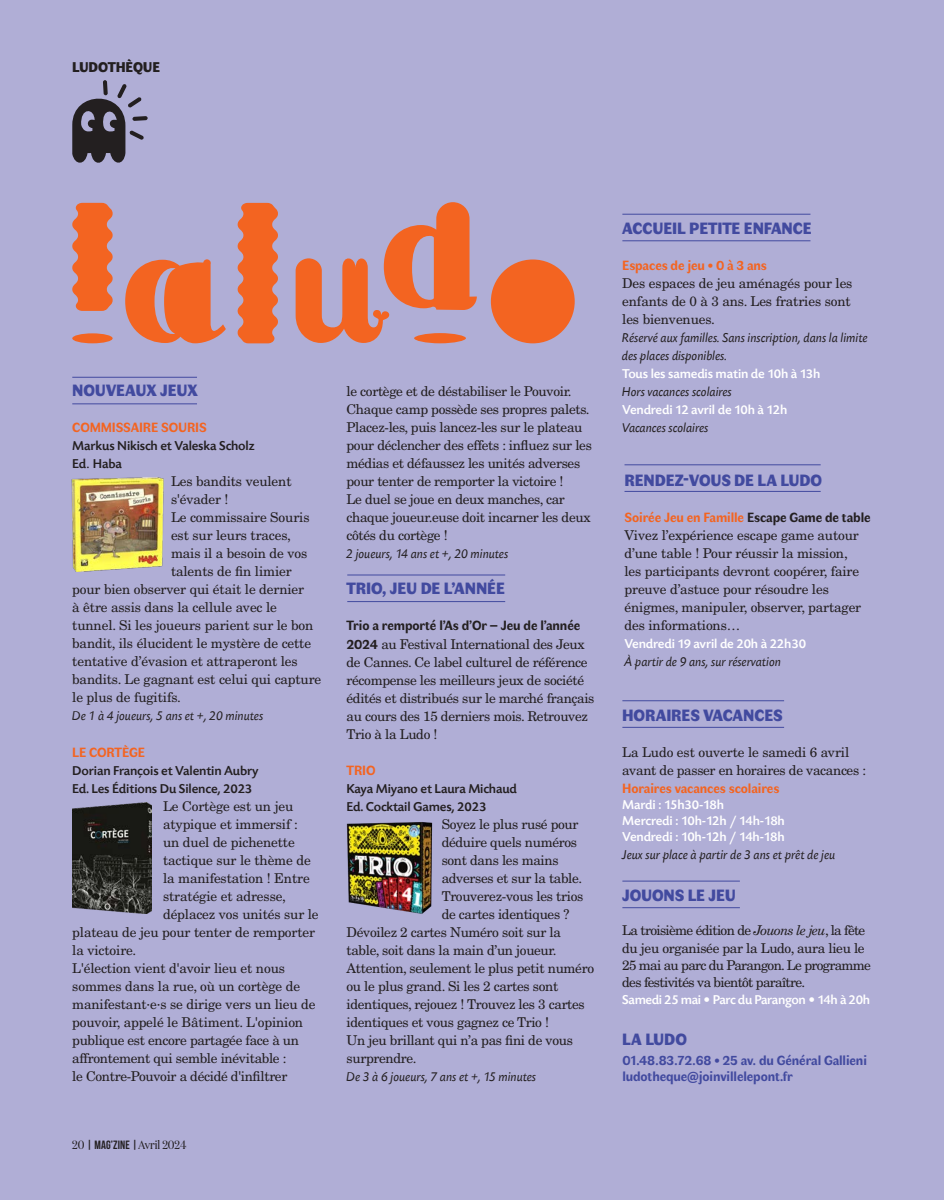
<style>
.page{position:relative;width:944px;height:1200px;background:#fff}
.page>*{position:absolute;margin:0;border:0;box-sizing:border-box;transform-origin:0 0}
.t1{font:900 16.5px "Faune Display";letter-spacing:-.01em;color:#424a9f}
.texte{font:900 14.25px "Faune Display";letter-spacing:-.01em;color:#231f20}
.t2{font:13.5px/18px "New Century Schlbk LT Std";letter-spacing:-.025em;color:#231f20}
.t3{font:italic 13.5px/18px "Today SB";letter-spacing:-.01em;color:#231f20}
.t4{font:500 13.5px "Today SB";letter-spacing:-.01em;color:#fff}
.t5{font:500 13.5px "Today SB";letter-spacing:-.01em;color:#231f20}
.t6{font:13.5px/17.2px "New Century Schlbk LT Std";letter-spacing:-.05em;color:#231f20}
.t7{font:700 13.5px "Faune Text";letter-spacing:-.01em;color:#f36421}
.t8{font:700 13.5px/16.5px "Faune Text";letter-spacing:-.01em;color:#424a9f}
.t9{font:12px "Domaine Disp Nar";color:#231f20}
.s1{font-family:"New Century Schlbk LT Std";font-weight:400}
.s2{font-family:"Bebas Neue"}
.s3{font-family:"Faune Text";font-weight:700}
.s4{color:#231f20}
.s5{font-style:italic}
</style>
<div class="page">
<div style="left:0;top:0;width:944px;height:1199px;background:#b0aed6"></div>
<svg style="left:72px;top:80px;width:76px;height:83px"></svg>
<hr style="left:624px;top:464px;width:197px;height:1px;background:#424a9f">
<hr style="left:622px;top:214px;width:188px;height:1px;background:#424a9f">
<hr style="left:622px;top:700px;width:162px;height:1px;background:#424a9f">
<hr style="left:622px;top:880px;width:118px;height:1px;background:#424a9f">
<hr style="left:72px;top:377px;width:125px;height:1px;background:#424a9f">
<hr style="left:624px;top:491px;width:197px;height:1px;background:#424a9f">
<hr style="left:622px;top:240px;width:188px;height:1px;background:#424a9f">
<hr style="left:622px;top:726px;width:162px;height:1px;background:#424a9f">
<hr style="left:622px;top:907px;width:118px;height:1px;background:#424a9f">
<hr style="left:72px;top:403px;width:125px;height:1px;background:#424a9f">
<div style="left:491px;top:259px;width:84px;height:84px;background:#f36421;border-radius:50%"></div>
<svg style="left:238px;top:203px;width:40px;height:140px"></svg>
<svg style="left:296px;top:202px;width:181px;height:141px"></svg>
<svg style="left:125px;top:259px;width:101px;height:84px"></svg>
<div style="left:414px;top:333px;width:52px;height:10px;background:#f36421;border-radius:50%"></div>
<div style="left:72px;top:333px;width:41px;height:10px;background:#f36421;border-radius:50%"></div>
<svg style="left:72px;top:203px;width:41px;height:108px"></svg>
<img style="left:71px;top:477px;width:93px;height:94px">
<img style="left:72px;top:802px;width:80px;height:110px">
<hr style="left:347px;top:574px;width:158px;height:1px;background:#424a9f">
<hr style="left:347px;top:601px;width:158px;height:1px;background:#424a9f">
<img style="left:346px;top:822px;width:87px;height:92px">
<p class="texte" style="left:72px;top:57px;width:89px">LUDOTHÈQUE</p>
<p class="t1" style="left:72px;top:378px;width:127px">NOUVEAUX JEUX</p>
<p class="t7" style="left:72px;top:418px;width:136px">COMMISSAIRE SOURIS</p>
<p class="t5" style="left:72px;top:440px;width:184px">Markus Nikisch et Valeska Scholz</p>
<p class="t5" style="left:72px;top:458px;width:51px">Ed<span class="s1">.</span> Haba</p>
<p class="t2" style="left:171px;top:472px;width:122px">Les bandits veulent</p>
<p class="t2" style="left:171px;top:490px;width:59px">s'évader !</p>
<p class="t2" style="left:171px;top:508px;width:140px">Le commissaire Souris</p>
<p class="t2" style="left:171px;top:526px;width:121px">est sur leurs traces,</p>
<p class="t2" style="left:171px;top:544px;width:138px">mais il a besoin de vos</p>
<p class="t2" style="left:171px;top:562px;width:122px">talents de fin limier</p>
<p class="t2" style="left:72px;top:580px;width:233px">pour bien observer qui était le dernier</p>
<p class="t2" style="left:72px;top:598px;width:206px">à être assis dans la cellule avec le</p>
<p class="t2" style="left:72px;top:616px;width:243px">tunnel. Si les joueurs parient sur le bon</p>
<p class="t2" style="left:72px;top:634px;width:240px">bandit, ils élucident le mystère de cette</p>
<p class="t2" style="left:72px;top:652px;width:227px">tentative d’évasion et attraperont les</p>
<p class="t2" style="left:72px;top:670px;width:251px">bandits. Le gagnant est celui qui capture</p>
<p class="t2" style="left:72px;top:688px;width:110px">le plus de fugitifs.</p>
<p class="t3" style="left:72px;top:708px;width:193px">De 1 à 4 joueurs, 5 ans et +, 20 minutes</p>
<p class="t7" style="left:72px;top:742px;width:74px">LE CORTÈGE</p>
<p class="t5" style="left:72px;top:764px;width:188px">Dorian François et Valentin Aubry</p>
<p class="t5" style="left:72px;top:782px;width:182px">Ed. Les Éditions Du Silence, 2023</p>
<p class="t2" style="left:163px;top:796px;width:132px">Le Cortège est un jeu</p>
<p class="t2" style="left:163px;top:814px;width:136px">atypique et immersif :</p>
<p class="t2" style="left:163px;top:832px;width:133px">un duel de pichenette</p>
<p class="t2" style="left:163px;top:850px;width:149px">tactique sur le thème de</p>
<p class="t2" style="left:163px;top:868px;width:148px">la manifestation ! Entre</p>
<p class="t2" style="left:163px;top:886px;width:124px">stratégie et adresse,</p>
<p class="t2" style="left:163px;top:904px;width:157px">déplacez vos unités sur le</p>
<p class="t2" style="left:72px;top:922px;width:244px">plateau de jeu pour tenter de remporter</p>
<p class="t2" style="left:72px;top:940px;width:66px">la victoire.</p>
<p class="t2" style="left:72px;top:958px;width:245px">L'élection vient d'avoir lieu et nous sommes dans la rue, où un cortège de manifestant·e·s se dirige vers un lieu de pouvoir, appelé le Bâtiment. L'opinion publique est encore partagée face à un affrontement qui semble inévitable :<br>le Contre-Pouvoir a décidé d'infiltrer</p>
<p class="t9" style="left:72px;top:1136px;width:116px">20 <span class="s2">| MAG’ZINE |</span>Avril 2024</p>
<p class="t2" style="left:347px;top:382px;width:247px">le cortège et de déstabiliser le Pouvoir.<br>Chaque camp possède ses propres palets.<br>Placez-les, puis lancez-les sur le plateau pour déclencher des effets : influez sur les médias et défaussez les unités adverses pour tenter de remporter la victoire !</p>
<p class="t2" style="left:347px;top:490px;width:246px">Le duel se joue en deux manches, car chaque joueur.euse doit incarner les deux côtés du cortège !</p>
<p class="t3" style="left:347px;top:546px;width:164px">2 joueurs, 14 ans et +, 20 minutes</p>
<p class="t1" style="left:347px;top:576px;width:160px">TRIO, JEU DE L’ANNÉE</p>
<p class="t2" style="left:347px;top:616px;width:249px"><span class="s3">Trio a remporté l’As d’Or – Jeu de l’année 2024</span> au Festival International des Jeux de Cannes. Ce label culturel de référence récompense les meilleurs jeux de société édités et distribués sur le marché français au cours des 15 derniers mois. Retrouvez Trio à la Ludo !</p>
<p class="t7" style="left:347px;top:760px;width:30px">TRIO</p>
<p class="t5" style="left:347px;top:782px;width:172px">Kaya Miyano et Laura Michaud</p>
<p class="t5" style="left:347px;top:800px;width:141px">Ed. Cocktail Games, 2023</p>
<p class="t2" style="left:442px;top:814px;width:143px">Soyez le plus rusé pour déduire quels numéros sont dans les mains adverses et sur la table.<br>Trouverez-vous les trios de cartes identiques ?</p>
<p class="t2" style="left:347px;top:922px;width:249px">Dévoilez 2 cartes Numéro soit sur la table, soit dans la main d’un joueur.<br>Attention, seulement le plus petit numéro ou le plus grand. Si les 2 cartes sont identiques, rejouez ! Trouvez les 3 cartes identiques et vous gagnez ce Trio !</p>
<p class="t2" style="left:347px;top:1030px;width:228px">Un jeu brillant qui n’a pas fini de vous surprendre.</p>
<p class="t3" style="left:347px;top:1068px;width:192px">De 3 à 6 joueurs, 7 ans et +, 15 minutes</p>
<p class="t1" style="left:622px;top:216px;width:191px">ACCUEIL PETITE ENFANCE</p>
<p class="t7" style="left:622px;top:256px;width:146px">Espaces de jeu • 0 à 3 ans</p>
<p class="t2" style="left:622px;top:274px;width:232px">Des espaces de jeu aménagés pour les enfants de 0 à 3 ans. Les fratries sont les bienvenues.</p>
<p class="t3" style="left:622px;top:330px;width:247px">Réservé aux familles. Sans inscription, dans la limite des places disponibles.</p>
<p class="t4" style="left:622px;top:368px;width:200px">Tous les samedis matin de 10h à 13h</p>
<p class="t3" style="left:622px;top:383px;width:111px">Hors vacances scolaires</p>
<p class="t4" style="left:622px;top:404px;width:167px">Vendredi 12 avril de 10h à 12h</p>
<p class="t3" style="left:622px;top:419px;width:88px">Vacances scolaires</p>
<p class="t1" style="left:624px;top:468px;width:199px">RENDEZ-VOUS DE LA LUDO</p>
<p class="t7" style="left:624px;top:508px;width:248px">Soirée Jeu en Famille <span class="s4">Escape Game de table</span></p>
<p class="t2" style="left:624px;top:526px;width:238px">Vivez l’expérience escape game autour d’une table ! Pour réussir la mission, les participants devront coopérer, faire preuve d’astuce pour résoudre les énigmes, manipuler, observer, partager des informations…</p>
<p class="t4" style="left:624px;top:638px;width:183px">Vendredi 19 avril de 20h à 22h30</p>
<p class="t3" style="left:624px;top:653px;width:158px">À partir de 9 ans, sur réservation</p>
<p class="t1" style="left:622px;top:702px;width:162px">HORAIRES VACANCES</p>
<p class="t2" style="left:622px;top:742px;width:245px">La Ludo est ouverte le samedi 6 avril avant de passer en horaires de vacances :</p>
<p class="t7" style="left:622px;top:778px;width:159px">Horaires vacances scolaires</p>
<p class="t4" style="left:622px;top:798px;width:103px">Mardi : 15h30-18h</p>
<p class="t4" style="left:622px;top:815px;width:164px">Mercredi : 10h-12h / 14h-18h</p>
<p class="t4" style="left:622px;top:831px;width:164px">Vendredi : 10h-12h / 14h-18h</p>
<p class="t3" style="left:622px;top:846px;width:215px">Jeux sur place à partir de 3 ans et prêt de jeu</p>
<p class="t1" style="left:622px;top:882px;width:115px">JOUONS LE JEU</p>
<p class="t6" style="left:622px;top:921px;width:250px">La troisième édition de <span class="s5">Jouons le jeu</span>, la fête du jeu organisée par la Ludo, aura lieu le 25 mai au parc du Parangon. Le programme des festivités va bientôt paraître.</p>
<p class="t4" style="left:622px;top:994px;width:249px">Samedi 25 mai • Parc du Parangon • 14h à 20h</p>
<p class="t1" style="left:622px;top:1026px;width:66px">LA LUDO</p>
<p class="t8" style="left:622px;top:1050px;width:246px">01.48.83.72.68 • 25 av. du Général Gallieni ludotheque@joinvillelepont.fr</p>
</div>
